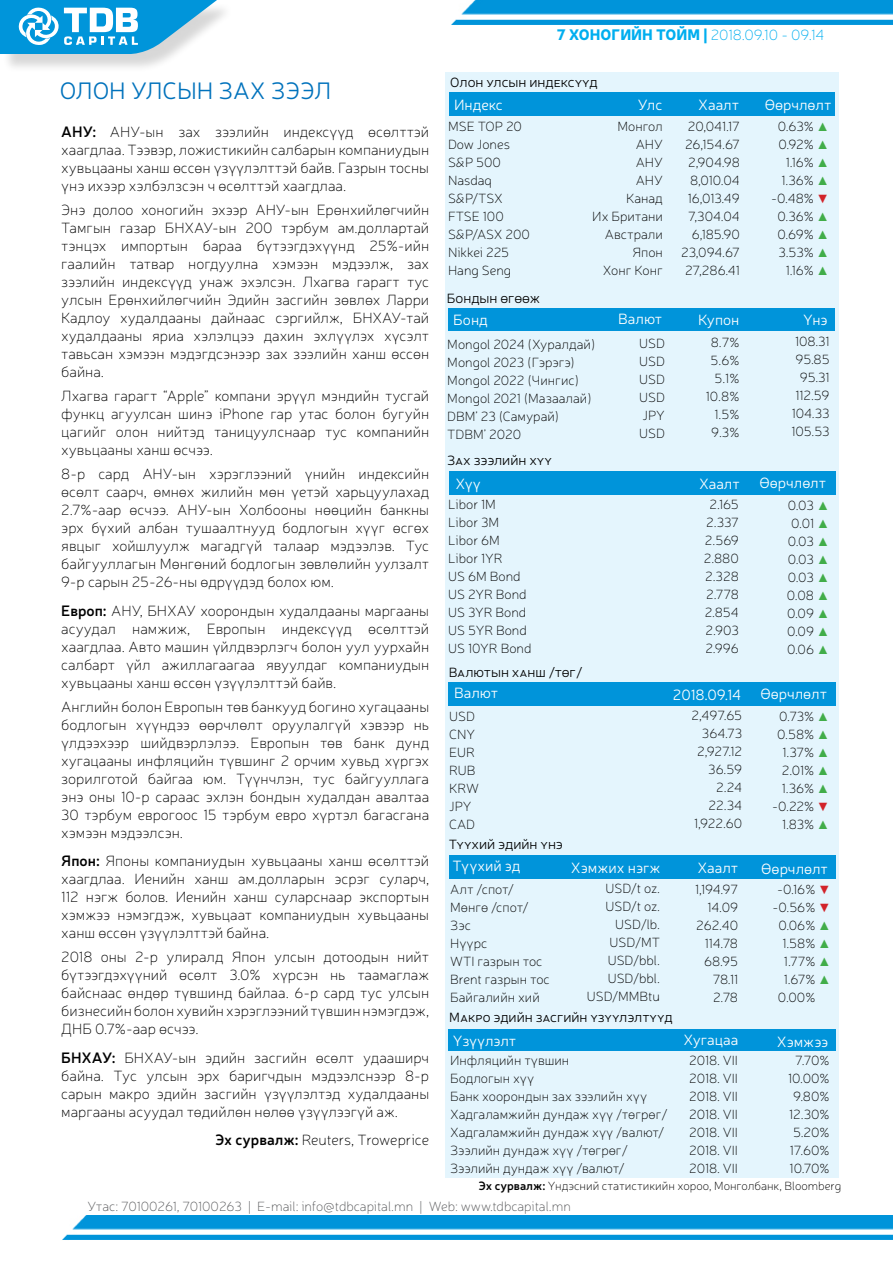
<style>
.page{position:relative;width:893px;height:1263px;background:#fff}
.page>*{position:absolute;margin:0;border:0;box-sizing:border-box;transform-origin:0 0}
.t1{font:300 24px "Neris";color:#0072bc}
.t2{font:100 15px/18px "Neris";color:#000;text-align:justify}
.t3{font:300 15px "Neris";color:#fff}
.t4{font:100 15px "Neris";color:#00aeef}
.t5{font:600 15px "Neris";color:#000}
.t6{font:100 13.5px/18px "Neris";color:#000;text-align:right}
.t7{font:300 13.5px "Neris";color:#000}
.t8{font:100 13.5px "Neris";color:#58595b}
.t9{font:100 12px "Neris";color:#000}
.s1{font-weight:600}
.s2{font-weight:900}
.s3{font-family:"Times New Roman";font-weight:400;font-size:12px;color:#41ad49}
.s4{font-family:"Times New Roman";font-weight:400;font-size:12px;color:#d2232a}
.s5{font-family:"Times New Roman";font-weight:400;font-size:12px;color:#e4f5fd}
</style>
<div class="page">
<div style="left:2px;top:2px;width:232px;height:71px;background:#000;opacity:.16"></div>
<svg style="left:0;top:0;width:217px;height:54px"></svg>
<img style="left:62px;top:1215px;width:831px;height:25px">
<img style="left:451px;top:0;width:442px;height:25px">
<div style="left:445px;top:72px;width:393px;height:1106px;background:#e4f5fd"></div>
<div style="left:448px;top:682px;width:387px;height:24px;background:#0094da"></div>
<div style="left:449px;top:308px;width:386px;height:23px;background:#0094da"></div>
<div style="left:449px;top:471px;width:386px;height:24px;background:#0094da"></div>
<div style="left:449px;top:855px;width:387px;height:24px;background:#0094da"></div>
<div style="left:448px;top:1029px;width:388px;height:22px;background:#0094da"></div>
<div style="left:450px;top:92px;width:385px;height:24px;background:#0094da"></div>
<h1 class="t1" style="left:60px;top:75px;width:273px">ОЛОН УЛСЫН ЗАХ ЗЭЭЛ</h1>
<p class="t2" style="left:61px;top:123px;width:369px"><span class="s1">АНУ:</span> АНУ-ын зах зээлийн индексүүд өсөлттэй хаагдлаа. Тээвэр, ложистикийн салбарын компаниудын хувьцааны ханш өссөн үзүүлэлттэй байв. Газрын тосны үнэ ихээр хэлбэлзсэн ч өсөлттэй хаагдлаа.</p>
<p class="t2" style="left:61px;top:201px;width:369px">Энэ долоо хоногийн эхээр АНУ-ын Ерөнхийлөгчийн Тамгын газар БНХАУ-ын 200 тэрбум ам.доллартай тэнцэх импортын бараа бүтээгдэхүүнд 25%-ийн гаалийн татвар ногдуулна хэмээн мэдээлж, зах зээлийн индексүүд унаж эхэлсэн. Лхагва гарагт тус улсын Ерөнхийлөгчийн Эдийн засгийн зөвлөх Ларри Кадлоу худалдааны дайнаас сэргийлж, БНХАУ-тай худалдааны яриа хэлэлцээ дахин эхлүүлэх хүсэлт тавьсан хэмээн мэдэгдсэнээр зах зээлийн ханш өссөн байна.</p>
<p class="t2" style="left:61px;top:387px;width:369px">Лхагва гарагт “Apple” компани эрүүл мэндийн тусгай функц агуулсан шинэ iPhone гар утас болон бугуйн цагийг олон нийтэд таницуулснаар тус компанийн хувьцааны ханш өсчээ.</p>
<p class="t2" style="left:61px;top:465px;width:369px">8-р сард АНУ-ын хэрэглээний үнийн индексийн өсөлт саарч, өмнөх жилийн мөн үетэй харьцуулахад 2.7%-аар өсчээ. АНУ-ын Холбооны нөөцийн банкны эрх бүхий албан тушаалтнууд бодлогын хүүг өсгөх явцыг хойшлуулж магадгүй талаар мэдээлэв. Тус байгууллагын Мөнгөний бодлогын зөвлөлийн уулзалт 9-р сарын 25-26-ны өдрүүдэд болох юм.</p>
<p class="t2" style="left:61px;top:601px;width:369px"><span class="s1">Европ:</span> АНУ, БНХАУ хоорондын худалдааны маргааны асуудал намжиж, Европын индексүүд өсөлттэй хаагдлаа. Авто машин үйлдвэрлэгч болон уул уурхайн салбарт үйл ажиллагаагаа явуулдаг компаниудын хувьцааны ханш өссөн үзүүлэлттэй байв.</p>
<p class="t2" style="left:61px;top:697px;width:369px">Английн болон Европын төв банкууд богино хугацааны бодлогын хүүндээ өөрчлөлт оруулалгүй хэвээр нь үлдээхээр шийдвэрлэлээ. Европын төв банк дунд хугацааны инфляцийн түвшинг 2 орчим хувьд хүргэх зорилготой байгаа юм. Түүнчлэн, тус байгууллага энэ оны 10-р сараас эхлэн бондын худалдан авалтаа 30 тэрбум еврогоос 15 тэрбум евро хүртэл багасгана хэмээн мэдээлсэн.</p>
<p class="t2" style="left:61px;top:852px;width:369px"><span class="s1">Япон:</span> Японы компаниудын хувьцааны ханш өсөлттэй хаагдлаа. Иенийн ханш ам.долларын эсрэг суларч, 112 нэгж болов. Иенийн ханш суларснаар экспортын хэмжээ нэмэгдэж, хувьцаат компаниудын хувьцааны ханш өссөн үзүүлэлттэй байна.</p>
<p class="t2" style="left:61px;top:948px;width:369px">2018 оны 2-р улиралд Япон улсын дотоодын нийт бүтээгдэхүүний өсөлт 3.0% хүрсэн нь таамаглаж байснаас өндөр түвшинд байлаа. 6-р сард тус улсын бизнесийн болон хувийн хэрэглээний түвшин нэмэгдэж, ДНБ 0.7%-аар өсчээ.</p>
<p class="t5" style="left:61px;top:1047px;width:21px">БНХА</p>
<p class="t2" style="left:61px;top:1048px;width:369px;text-indent:41px"><span class="s1">У:</span> БНХАУ-ын эдийн засгийн өсөлт удааширч байна. Тус улсын эрх баригчдын мэдээлснээр 8-р сарын макро эдийн засгийн үзүүлэлтэд худалдааны маргааны асуудал төдийлөн нөлөө үзүүлээгүй аж.</p>
<p class="t2" style="left:215px;top:1131px;width:216px"><span class="s1">Эх сурвалж:</span> Reuters, Troweprice</p>
<p class="t4" style="left:557px;top:25px;width:269px"><span class="s2">7 ХОНОГИЙН ТОЙМ |</span> 2018.09.10 - 09.14</p>
<p class="t7" style="left:450px;top:73px;width:149px">Олон улсын индексүүд</p>
<p class="t3" style="left:454px;top:95px;width:50px">Индекс</p>
<p class="t3" style="left:638px;top:95px;width:26px">Улс</p>
<p class="t3" style="left:698px;top:95px;width:42px">Хаалт</p>
<p class="t6" style="left:681px;top:117px;width:60px">20,041.17<br>26,154.67<br>2,904.98<br>8,010.04<br>16,013.49<br>7,304.04<br>6,185.90<br>23,094.67<br>27,286.41</p>
<p class="t6" style="left:448px;top:117px;width:83px;text-align:left">MSE TOP 20<br>Dow Jones<br>S&amp;P 500<br>Nasdaq<br>S&amp;P/TSX<br>FTSE 100<br>S&amp;P/ASX 200<br>Nikkei 225<br>Hang Seng</p>
<p class="t6" style="left:592px;top:117px;width:72px">Монгол<br>АНУ<br>АНУ<br>АНУ<br>Канад<br>Их Британи<br>Австрали<br>Япон<br>Хонг Конг</p>
<p class="t3" style="left:765px;top:95px;width:68px">Өөрчлөлт</p>
<p class="t6" style="left:771px;top:117px;width:59px">0.63% <span class="s3">▲<br></span>0.92% <span class="s3">▲<br></span>1.16% <span class="s3">▲<br></span>1.36% <span class="s3">▲ </span>-0.48% <span class="s4">▼<br></span>0.36% <span class="s3">▲<br></span>0.69% <span class="s3">▲<br></span>3.53% <span class="s3">▲<br></span>1.16% <span class="s3">▲</span></p>
<p class="t7" style="left:447px;top:289px;width:95px">Бондын өгөөж</p>
<p class="t3" style="left:453px;top:310px;width:36px">Бонд</p>
<p class="t3" style="left:618px;top:309px;width:46px">Валют</p>
<p class="t3" style="left:698px;top:310px;width:43px">Купон</p>
<p class="t3" style="left:803px;top:310px;width:26px">Үнэ</p>
<p class="t6" style="left:791px;top:332px;width:40px">108.31<br>95.85<br>95.31<br>112.59<br>104.33<br>105.53</p>
<p class="t6" style="left:447px;top:335px;width:150px;text-align:left">Mongol 2024 (Хуралдай)<br>Mongol 2023 (Гэрэгэ)<br>Mongol 2022 (Чингис)<br>Mongol 2021 (Мазаалай)<br>DBM’ 23 (Самурай)<br>TDBM’ 2020</p>
<p class="t6" style="left:706px;top:333px;width:35px">8.7%<br>5.6%<br>5.1%<br>10.8%<br>1.5%<br>9.3%</p>
<p class="t6" style="left:639px;top:334px;width:27px;text-align:justify">USD USD USD USD JPY USD</p>
<p class="t7" style="left:447px;top:452px;width:106px">Зах зээлийн хүү</p>
<p class="t3" style="left:455px;top:474px;width:27px">Хүү</p>
<p class="t3" style="left:699px;top:474px;width:42px">Хаалт</p>
<p class="t3" style="left:759px;top:473px;width:68px">Өөрчлөлт</p>
<p class="t6" style="left:704px;top:495px;width:37px;text-align:center">2.165<br>2.337<br>2.569<br>2.880<br>2.328<br>2.778<br>2.854<br>2.903<br>2.996</p>
<p class="t6" style="left:448px;top:495px;width:85px;text-align:left">Libor 1M<br>Libor 3M<br>Libor 6M<br>Libor 1YR<br>US 6M Bond<br>US 2YR Bond<br>US 3YR Bond<br>US 5YR Bond<br>US 10YR Bond</p>
<p class="t6" style="left:787px;top:496px;width:43px;text-align:center">0.03 <span class="s3">▲<br></span>0.01 <span class="s3">▲<br></span>0.03 <span class="s3">▲<br></span>0.03 <span class="s3">▲<br></span>0.03 <span class="s3">▲<br></span>0.08 <span class="s3">▲<br></span>0.09 <span class="s3">▲<br></span>0.09 <span class="s3">▲<br></span>0.06 <span class="s3">▲</span></p>
<p class="t7" style="left:449px;top:663px;width:135px">Валютын ханш /төг/</p>
<p class="t3" style="left:454px;top:684px;width:46px">Валют</p>
<p class="t6" style="left:449px;top:707px;width:31px;text-align:left">USD<br>CNY<br>EUR<br>RUB<br>KRW<br>JPY<br>CAD</p>
<p class="t3" style="left:673px;top:685px;width:70px">2018.09.14</p>
<p class="t6" style="left:692px;top:706px;width:52px">2,497.65<br>364.73<br>2,927.12<br>36.59<br>2.24<br>22.34<br>1,922.60</p>
<p class="t3" style="left:760px;top:684px;width:68px">Өөрчлөлт</p>
<p class="t6" style="left:772px;top:706px;width:59px">0.73% <span class="s3">▲<br></span>0.58% <span class="s3">▲<br></span>1.37% <span class="s3">▲<br></span>2.01% <span class="s3">▲<br></span>1.36% <span class="s3">▲ </span>-0.22% <span class="s4">▼<br></span>1.83% <span class="s3">▲</span></p>
<p class="t7" style="left:449px;top:836px;width:116px">Түүхий эдийн үнэ</p>
<p class="t3" style="left:453px;top:856px;width:70px">Түүхий эд</p>
<p class="t3" style="left:571px;top:858px;width:91px">Хэмжих нэгж</p>
<p class="t3" style="left:697px;top:858px;width:42px">Хаалт</p>
<p class="t3" style="left:761px;top:859px;width:68px">Өөрчлөлт</p>
<p class="t6" style="left:695px;top:880px;width:45px">1,194.97<br>14.09<br>262.40<br>114.78<br>68.95<br>78.11<br>2.78</p>
<p class="t6" style="left:772px;top:880px;width:59px">-0.16% <span class="s4">▼ </span>-0.56% <span class="s4">▼<br></span>0.06% <span class="s3">▲<br></span>1.58% <span class="s3">▲<br></span>1.77% <span class="s3">▲<br></span>1.67% <span class="s3">▲<br></span>0.00% <span class="s5">▲</span></p>
<p class="t7" style="left:449px;top:1009px;width:225px">Макро эдийн засгийн үзүүлэлтүүд</p>
<p class="t3" style="left:777px;top:1032px;width:53px">Хэмжээ</p>
<p class="t6" style="left:450px;top:1051px;width:219px;text-align:left">Инфляцийн түвшин<br>Бодлогын хүү<br>Банк хоорондын зах зээлийн хүү<br>Хадгаламжийн дундаж хүү /төгрөг/<br>Хадгаламжийн дундаж хүү /валют/<br>Зээлийн дундаж хүү /төгрөг/<br>Зээлийн дундаж хүү /валют/</p>
<p class="t6" style="left:587px;top:879px;width:75px">USD/t oz.<br>USD/t oz.<br>USD/lb.<br>USD/MT<br>USD/bbl.<br>USD/bbl.<br>USD/MMBtu</p>
<p class="t6" style="left:450px;top:880px;width:101px;text-align:left">Алт /спот/<br>Мөнгө /спот/<br>Зэс<br>Нүүрс<br>WTI газрын тос<br>Brent газрын тос<br>Байгалийн хий</p>
<p class="t3" style="left:683px;top:1030px;width:56px">Хугацаа</p>
<p class="t6" style="left:689px;top:1051px;width:50px;text-align:justify">2018. VII 2018. VII 2018. VII 2018. VII 2018. VII 2018. VII 2018. VII</p>
<p class="t6" style="left:788px;top:1051px;width:43px;text-align:center">7.70%<br>10.00%<br>9.80%<br>12.30%<br>5.20%<br>17.60%<br>10.70%</p>
<p class="t3" style="left:453px;top:1031px;width:65px">Үзүүлэлт</p>
<p class="t9" style="left:478px;top:1178px;width:364px"><span class="s1">Эх сурвалж:</span> Үндэсний статистикийн хороо, Монголбанк, Bloomberg</p>
<p class="t8" style="left:88px;top:1198px;width:485px">Утас: 70100261, 70100263 | E-mail: info@tdbcapital.mn | Web: www.tdbcapital.mn</p>
</div>
